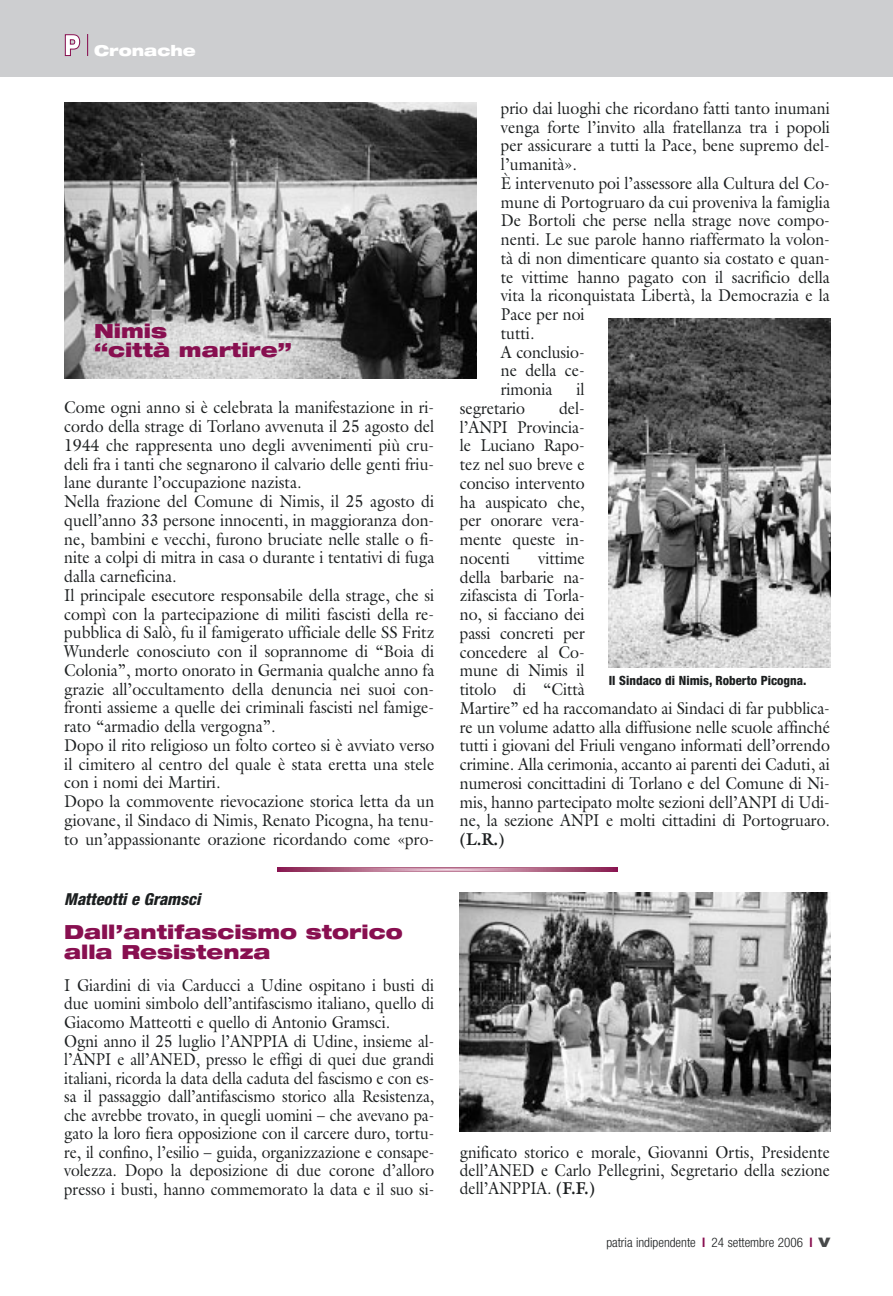
<style>
.page{position:relative;width:893px;height:1296px;background:#fff}
.page>*{position:absolute;margin:0;border:0;box-sizing:border-box;transform-origin:0 0}
.t1{font:900 expanded 19.5px/20.1px "Helvetica Neue";color:#880f50}
.t2{font:17.25px/18.8px "Galliard";color:#1c1f20;scale:.92 1}
.t3{font:17.25px/18.6px "Galliard";color:#1c1f20;scale:.9 1}
.t4{font:700 17.25px "Galliard";color:#1c1f20;scale:.92 1}
.t5{font:italic 800 condensed 16.5px "Helvetica Neue";color:#1c1f20}
.t6{font:900 expanded 15px "Helvetica Neue";color:#fff}
.t7{font:300 condensed 13.2px "Helvetica Neue";color:#1c1f20}
.t8{font:800 condensed 12.75px "Helvetica Neue";color:#1c1f20}
.s1{font-weight:700}
.s2{font-weight:700;color:#880f50}
.s3{font-weight:900;font-stretch:expanded;color:#47494a}
</style>
<div class="page">
<div style="left:0;top:0;width:892px;height:77px;background:#cdced0"></div>
<svg style="left:64px;top:34px;width:24px;height:23px"></svg>
<div style="left:277px;top:867px;width:340px;height:5px;background:#8a1251"></div>
<div style="left:278px;top:867px;width:337px;height:5px;background:#8a1652"></div>
<div style="left:281px;top:867px;width:331px;height:5px;background:#8b1c54"></div>
<div style="left:284px;top:867px;width:326px;height:5px;background:#8c2055"></div>
<div style="left:287px;top:867px;width:320px;height:5px;background:#8d2458"></div>
<div style="left:290px;top:867px;width:314px;height:5px;background:#8e2858"></div>
<div style="left:293px;top:867px;width:308px;height:5px;background:#8f2c5a"></div>
<div style="left:297px;top:867px;width:300px;height:5px;background:#932f5d"></div>
<div style="left:300px;top:867px;width:294px;height:5px;background:#94335e"></div>
<div style="left:304px;top:867px;width:285px;height:5px;background:#943861"></div>
<div style="left:308px;top:867px;width:278px;height:5px;background:#963d64"></div>
<div style="left:312px;top:867px;width:270px;height:5px;background:#9a4067"></div>
<div style="left:315px;top:867px;width:263px;height:5px;background:#9b446a"></div>
<div style="left:319px;top:867px;width:256px;height:5px;background:#9e486d"></div>
<div style="left:324px;top:867px;width:246px;height:5px;background:#9f4c6f"></div>
<div style="left:327px;top:867px;width:239px;height:5px;background:#a15072"></div>
<div style="left:331px;top:867px;width:232px;height:5px;background:#a35475"></div>
<div style="left:335px;top:867px;width:224px;height:5px;background:#a55878"></div>
<div style="left:340px;top:867px;width:214px;height:5px;background:#a85d7c"></div>
<div style="left:344px;top:867px;width:205px;height:5px;background:#ad6180"></div>
<div style="left:349px;top:867px;width:196px;height:5px;background:#af6583"></div>
<svg style="left:361px;top:871px;width:173px;height:1px"></svg>
<hr style="left:354px;top:868px;width:186px;height:3px;background:#b26987">
<hr style="left:358px;top:868px;width:178px;height:3px;background:#b66d8b">
<hr style="left:361px;top:868px;width:171px;height:3px;background:#b8718e">
<hr style="left:365px;top:868px;width:164px;height:3px;background:#b97591">
<hr style="left:369px;top:868px;width:156px;height:3px;background:#bd7995">
<hr style="left:372px;top:868px;width:150px;height:3px;background:#bd7d97">
<hr style="left:374px;top:868px;width:146px;height:3px;background:#c0809b">
<hr style="left:379px;top:868px;width:135px;height:3px;background:#c2859f">
<hr style="left:384px;top:868px;width:126px;height:3px;background:#c58aa3">
<hr style="left:387px;top:868px;width:119px;height:3px;background:#c78fa7">
<hr style="left:391px;top:868px;width:112px;height:3px;background:#cb92aa">
<hr style="left:394px;top:868px;width:106px;height:3px;background:#cd96ad">
<hr style="left:398px;top:868px;width:98px;height:3px;background:#ce9ab0">
<hr style="left:401px;top:869px;width:92px;height:2px;background:#d09eb3">
<hr style="left:405px;top:869px;width:84px;height:1px;background:#d2a3b8">
<hr style="left:408px;top:869px;width:78px;height:1px;background:#d4a7bb">
<hr style="left:411px;top:869px;width:72px;height:1px;background:#d8aabf">
<hr style="left:414px;top:869px;width:66px;height:1px;background:#dcafc2">
<hr style="left:417px;top:869px;width:60px;height:1px;background:#deb4c5">
<hr style="left:422px;top:869px;width:50px;height:1px;background:#deb9c9">
<hr style="left:424px;top:869px;width:46px;height:1px;background:#e2bdcd">
<hr style="left:428px;top:869px;width:38px;height:1px;background:#e3c2d1">
<hr style="left:431px;top:869px;width:32px;height:1px;background:#e5c6d4">
<svg style="left:438px;top:869px;width:18px;height:1px"></svg>
<img style="left:608px;top:319px;width:222px;height:349px">
<img style="left:460px;top:893px;width:370px;height:238px">
<img style="left:64px;top:102px;width:413px;height:276px">
<p class="t6" style="left:94px;top:45px;width:103px">Cronache</p>
<p class="t1" style="left:94px;top:323px;width:199px;line-height:19.5px">Nimis<br>“città martire”</p>
<p class="t2" style="left:64px;top:400px;width:404px">Come ogni anno si è celebrata la manifestazione in ri&shy;cordo della strage di Torlano avvenuta il 25 agosto del 1944 che rappresenta uno degli avvenimenti più cru&shy;deli fra i tanti che segnarono il calvario delle genti friu&shy;lane durante l’occupazione nazista.<br>Nella frazione del Comune di Nimis, il 25 agosto di quell’anno 33 persone innocenti, in maggioranza don&shy;ne, bambini e vecchi, furono bruciate nelle stalle o fi&shy;nite a colpi di mitra in casa o durante i tentativi di fuga dalla carneficina.<br>Il principale esecutore responsabile della strage, che si compì con la partecipazione di militi fascisti della re&shy;pubblica di Salò, fu il famigerato ufficiale delle SS Fritz Wunderle conosciuto con il soprannome di “Boia di Colonia”, morto onorato in Germania qualche anno fa grazie all’occultamento della denuncia nei suoi con&shy;fronti assieme a quelle dei criminali fascisti nel famige&shy;rato “armadio della vergogna”.<br>Dopo il rito religioso un folto corteo si è avviato verso il cimitero al centro del quale è stata eretta una stele con i nomi dei Martiri.<br>Dopo la commovente rievocazione storica letta da un giovane, il Sindaco di Nimis, Renato Picogna, ha tenu&shy;to un’appassionante orazione ricordando come «pro-</p>
<p class="t5" style="left:64px;top:893px;width:138px">Matteotti e Gramsci</p>
<p class="t1" style="left:64px;top:923px;width:340px">Dall’antifascismo storico alla Resistenza</p>
<p class="t3" style="left:64px;top:978px;width:413px">I Giardini di via Carducci a Udine ospitano i busti di due uomini simbolo dell’antifascismo italiano, quello di Giacomo Matteotti e quello di Antonio Gramsci.<br>Ogni anno il 25 luglio l’ANPPIA di Udine, insieme al&shy;l’ANPI e all’ANED, presso le effigi di quei due grandi italiani, ricorda la data della caduta del fascismo e con es&shy;sa il passaggio dall’antifascismo storico alla Resistenza, che avrebbe trovato, in quegli uomini – che avevano pa&shy;gato la loro fiera opposizione con il carcere duro, tortu&shy;re, il confino, l’esilio – guida, organizzazione e consape&shy;volezza. Dopo la deposizione di due corone d’alloro presso i busti, hanno commemorato la data e il suo si-</p>
<p class="t2" style="left:501px;top:100px;width:359px">prio dai luoghi che ricordano fatti tanto inumani venga forte l’invito alla fratellanza tra i popoli per assicurare a tutti la Pace, bene supremo del&shy;l’umanità».<br>È intervenuto poi l’assessore alla Cultura del Co&shy;mune di Portogruaro da cui proveniva la famiglia De Bortoli che perse nella strage nove compo&shy;nenti. Le sue parole hanno riaffermato la volon&shy;tà di non dimenticare quanto sia costato e quan&shy;te vittime hanno pagato con il sacrificio della vita la riconquistata Libertà, la Democrazia e la Pace per noi<br>tutti.<br>A conclusio-<br>ne della ce-<br>rimonia</p>
<p class="t2" style="left:576px;top:382px;width:10px">il</p>
<p class="t2" style="left:460px;top:400px;width:137px;text-align:justify;text-indent:99px">del&shy;l’ANPI Provincia&shy;le Luciano Rapo&shy;tez nel suo breve e conciso intervento ha auspicato che, per onorare vera&shy;mente queste in&shy;nocenti</p>
<p class="t2" style="left:460px;top:400px;width:72px">segretario</p>
<p class="t2" style="left:460px;top:550px;width:404px;text-indent:78px">vittime<br>della barbarie na-<br>zifascista di Torla-<br>no, si facciano dei<br>passi concreti per<br>concedere al Co-<br>mune di Nimis il<br>titolo di “Città<br>Martire” ed ha raccomandato ai Sindaci di far pubblica&shy;re un volume adatto alla diffusione nelle scuole affinché tutti i giovani del Friuli vengano informati dell’orrendo crimine. Alla cerimonia, accanto ai parenti dei Caduti, ai numerosi concittadini di Torlano e del Comune di Ni&shy;mis, hanno partecipato molte sezioni dell’ANPI di Udi&shy;ne, la sezione ANPI e molti cittadini di Portogruaro.</p>
<p class="t4" style="left:460px;top:833px;width:50px">(L.R.)</p>
<p class="t8" style="left:608px;top:676px;width:199px">Il Sindaco di Nimis, Roberto Picogna.</p>
<p class="t3" style="left:460px;top:1145px;width:412px;line-height:18px;text-align:justify">gnificato storico e morale, Giovanni Ortis, Presidente dell’ANED e Carlo Pellegrini, Segretario della sezione dell’ANPPIA. <span class="s1">(F.F.)</span></p>
<p class="t7" style="left:606px;top:1238px;width:225px">patria indipendente <span class="s2">l</span> 24 settembre 2006 <span class="s2">l</span> <span class="s3">V</span></p>
</div>
